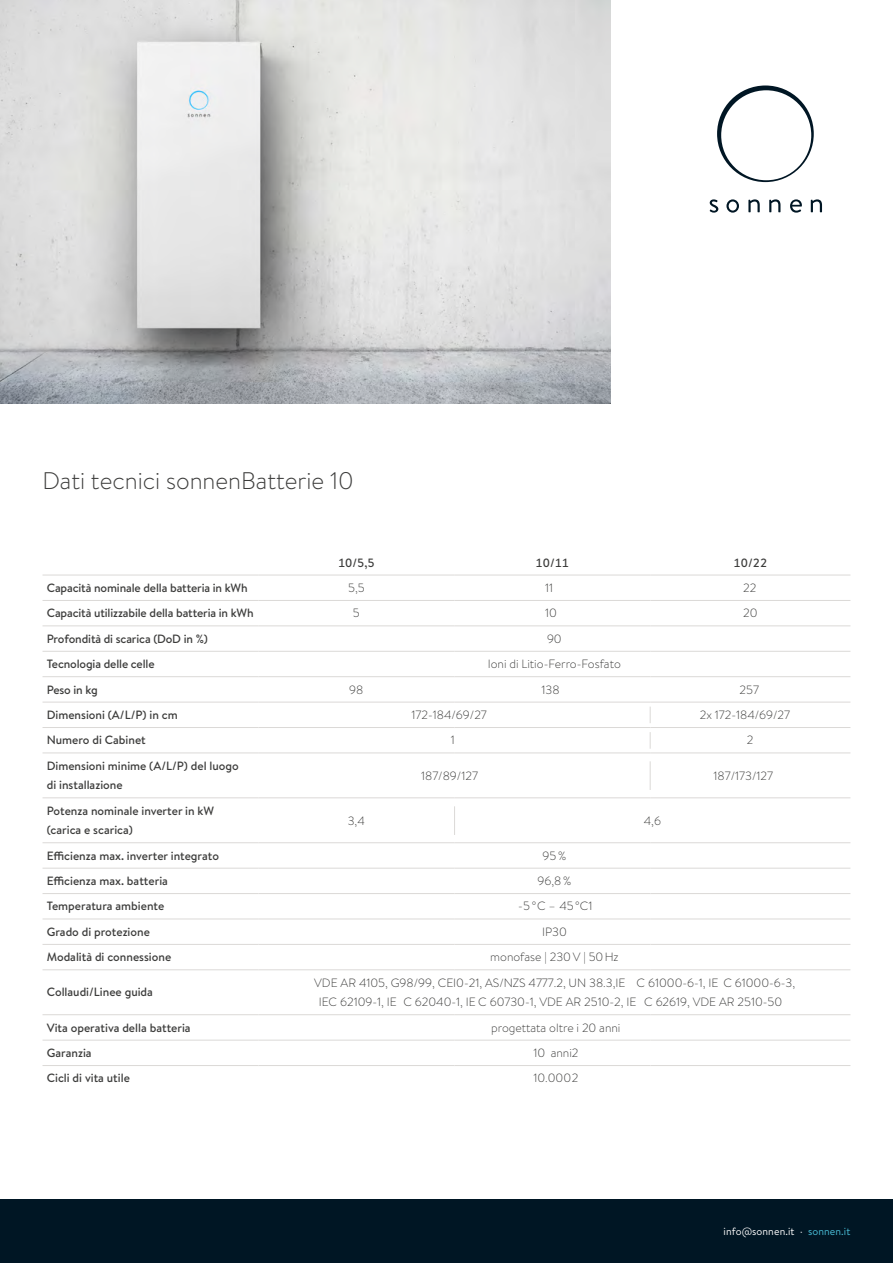
<style>
.page{position:relative;width:893px;height:1263px;background:#fff}
.page>*{position:absolute;margin:0;border:0;box-sizing:border-box;transform-origin:0 0}
.t1{font:300 24px "Brandon Text";color:#3c3c3b}
.t2{font:500 12px/19.5px "Brandon Text";color:#3c3c3b}
.t3{font:300 12px/19.5px "Brandon Text";color:#3c3c3b}
.t4{font:10.5px "Brandon Text";letter-spacing:.01em;color:#fff}
.s1{color:#49bed8}
</style>
<div class="page">
<svg style="left:710px;top:199px;width:8px;height:14px"></svg>
<svg style="left:726px;top:199px;width:13px;height:14px"></svg>
<svg style="left:748px;top:199px;width:12px;height:13px"></svg>
<svg style="left:769px;top:199px;width:11px;height:13px"></svg>
<svg style="left:790px;top:199px;width:12px;height:14px"></svg>
<svg style="left:811px;top:199px;width:11px;height:13px"></svg>
<svg style="left:717px;top:85px;width:97px;height:97px"></svg>
<img style="left:0;top:0;width:610px;height:404px">
<div style="left:0;top:1199px;width:893px;height:64px;background:#001624"></div>
<hr style="left:43px;top:575px;width:215px;height:1px;background:#dbd9d7">
<hr style="left:258px;top:575px;width:196px;height:1px;background:#dbd9d7">
<hr style="left:454px;top:575px;width:196px;height:1px;background:#dbd9d7">
<hr style="left:650px;top:575px;width:200px;height:1px;background:#dbd9d7">
<hr style="left:43px;top:600px;width:215px;height:1px;background:#dbd9d7">
<hr style="left:43px;top:625px;width:215px;height:1px;background:#dbd9d7">
<hr style="left:258px;top:625px;width:196px;height:1px;background:#dbd9d7">
<hr style="left:454px;top:625px;width:196px;height:1px;background:#dbd9d7">
<hr style="left:650px;top:625px;width:200px;height:1px;background:#dbd9d7">
<hr style="left:43px;top:651px;width:215px;height:1px;background:#dbd9d7">
<hr style="left:43px;top:676px;width:215px;height:1px;background:#dbd9d7">
<hr style="left:258px;top:676px;width:196px;height:1px;background:#dbd9d7">
<hr style="left:454px;top:676px;width:196px;height:1px;background:#dbd9d7">
<hr style="left:650px;top:676px;width:200px;height:1px;background:#dbd9d7">
<hr style="left:43px;top:868px;width:215px;height:1px;background:#dbd9d7">
<hr style="left:43px;top:893px;width:215px;height:1px;background:#dbd9d7">
<hr style="left:43px;top:918px;width:215px;height:1px;background:#dbd9d7">
<hr style="left:258px;top:918px;width:196px;height:1px;background:#dbd9d7">
<hr style="left:454px;top:918px;width:196px;height:1px;background:#dbd9d7">
<hr style="left:650px;top:918px;width:200px;height:1px;background:#dbd9d7">
<hr style="left:258px;top:944px;width:196px;height:1px;background:#dbd9d7">
<hr style="left:454px;top:944px;width:196px;height:1px;background:#dbd9d7">
<hr style="left:650px;top:944px;width:200px;height:1px;background:#dbd9d7">
<hr style="left:43px;top:1040px;width:215px;height:1px;background:#dbd9d7">
<hr style="left:258px;top:1040px;width:196px;height:1px;background:#dbd9d7">
<hr style="left:454px;top:1040px;width:196px;height:1px;background:#dbd9d7">
<hr style="left:650px;top:1040px;width:200px;height:1px;background:#dbd9d7">
<hr style="left:43px;top:1065px;width:215px;height:1px;background:#dbd9d7">
<hr style="left:258px;top:1065px;width:196px;height:1px;background:#dbd9d7">
<hr style="left:454px;top:1065px;width:196px;height:1px;background:#dbd9d7">
<hr style="left:650px;top:1065px;width:200px;height:1px;background:#dbd9d7">
<hr style="left:43px;top:752px;width:215px;height:1px;background:#dbd9d7">
<hr style="left:258px;top:752px;width:196px;height:1px;background:#dbd9d7">
<hr style="left:454px;top:752px;width:196px;height:1px;background:#dbd9d7">
<hr style="left:650px;top:752px;width:200px;height:1px;background:#dbd9d7">
<hr style="left:43px;top:797px;width:215px;height:1px;background:#dbd9d7">
<hr style="left:258px;top:797px;width:196px;height:1px;background:#dbd9d7">
<hr style="left:454px;top:797px;width:196px;height:1px;background:#dbd9d7">
<hr style="left:650px;top:797px;width:200px;height:1px;background:#dbd9d7">
<hr style="left:43px;top:842px;width:215px;height:1px;background:#dbd9d7">
<hr style="left:258px;top:842px;width:196px;height:1px;background:#dbd9d7">
<hr style="left:454px;top:842px;width:196px;height:1px;background:#dbd9d7">
<hr style="left:650px;top:842px;width:200px;height:1px;background:#dbd9d7">
<hr style="left:258px;top:600px;width:196px;height:1px;background:#dbd9d7">
<hr style="left:454px;top:600px;width:196px;height:1px;background:#dbd9d7">
<hr style="left:650px;top:600px;width:200px;height:1px;background:#dbd9d7">
<hr style="left:258px;top:651px;width:196px;height:1px;background:#dbd9d7">
<hr style="left:454px;top:651px;width:196px;height:1px;background:#dbd9d7">
<hr style="left:650px;top:651px;width:200px;height:1px;background:#dbd9d7">
<hr style="left:258px;top:868px;width:196px;height:1px;background:#dbd9d7">
<hr style="left:454px;top:868px;width:196px;height:1px;background:#dbd9d7">
<hr style="left:650px;top:868px;width:200px;height:1px;background:#dbd9d7">
<hr style="left:258px;top:702px;width:196px;height:1px;background:#dbd9d7">
<hr style="left:454px;top:702px;width:196px;height:1px;background:#dbd9d7">
<hr style="left:650px;top:702px;width:200px;height:1px;background:#dbd9d7">
<hr style="left:258px;top:727px;width:196px;height:1px;background:#dbd9d7">
<hr style="left:454px;top:727px;width:196px;height:1px;background:#dbd9d7">
<hr style="left:650px;top:727px;width:200px;height:1px;background:#dbd9d7">
<hr style="left:258px;top:893px;width:196px;height:1px;background:#dbd9d7">
<hr style="left:454px;top:893px;width:196px;height:1px;background:#dbd9d7">
<hr style="left:650px;top:893px;width:200px;height:1px;background:#dbd9d7">
<hr style="left:43px;top:702px;width:215px;height:1px;background:#dbd9d7">
<hr style="left:43px;top:727px;width:215px;height:1px;background:#dbd9d7">
<hr style="left:43px;top:1014px;width:215px;height:1px;background:#dbd9d7">
<hr style="left:258px;top:1014px;width:196px;height:1px;background:#dbd9d7">
<hr style="left:454px;top:1014px;width:196px;height:1px;background:#dbd9d7">
<hr style="left:650px;top:1014px;width:200px;height:1px;background:#dbd9d7">
<hr style="left:43px;top:944px;width:215px;height:1px;background:#dbd9d7">
<hr style="left:43px;top:969px;width:215px;height:1px;background:#dbd9d7">
<hr style="left:258px;top:969px;width:196px;height:1px;background:#dbd9d7">
<hr style="left:454px;top:969px;width:196px;height:1px;background:#dbd9d7">
<hr style="left:650px;top:969px;width:200px;height:1px;background:#dbd9d7">
<svg style="left:650px;top:732px;width:1px;height:17px"></svg>
<svg style="left:650px;top:707px;width:1px;height:16px"></svg>
<svg style="left:454px;top:806px;width:1px;height:29px"></svg>
<svg style="left:650px;top:761px;width:1px;height:29px"></svg>
<h1 class="t1" style="left:43px;top:464px;width:313px">Dati tecnici sonnenBatterie 10</h1>
<p class="t2" style="left:338px;top:552px;width:38px">10/5,5</p>
<p class="t2" style="left:536px;top:552px;width:35px">10/11</p>
<p class="t2" style="left:734px;top:552px;width:35px">10/22</p>
<p class="t2" style="left:47px;top:578px;width:202px">Capacità nominale della batteria in kWh</p>
<p class="t3" style="left:348px;top:578px;width:18px">5,5</p>
<p class="t3" style="left:545px;top:578px;width:10px">11</p>
<p class="t3" style="left:743px;top:578px;width:15px">22</p>
<p class="t2" style="left:47px;top:603px;width:208px">Capacità utilizzabile della batteria in kWh</p>
<p class="t3" style="left:353px;top:603px;width:8px">5</p>
<p class="t3" style="left:545px;top:603px;width:13px">10</p>
<p class="t3" style="left:743px;top:603px;width:16px">20</p>
<p class="t2" style="left:47px;top:629px;width:163px">Profondità di scarica (DoD in %)</p>
<p class="t3" style="left:547px;top:628px;width:16px">90</p>
<p class="t2" style="left:47px;top:654px;width:109px">Tecnologia delle celle</p>
<p class="t3" style="left:488px;top:654px;width:135px">Ioni di Litio-Ferro-Fosfato</p>
<p class="t2" style="left:47px;top:679px;width:52px">Peso in kg</p>
<p class="t3" style="left:349px;top:679px;width:16px">98</p>
<p class="t3" style="left:542px;top:679px;width:20px">138</p>
<p class="t3" style="left:740px;top:679px;width:21px">257</p>
<p class="t2" style="left:47px;top:705px;width:132px">Dimensioni (A/L/P) in cm</p>
<p class="t3" style="left:412px;top:705px;width:77px">172-184/69/27</p>
<p class="t3" style="left:700px;top:705px;width:92px">2x 172-184/69/27</p>
<p class="t2" style="left:47px;top:730px;width:100px">Numero di Cabinet</p>
<p class="t3" style="left:451px;top:730px;width:6px">1</p>
<p class="t3" style="left:747px;top:730px;width:8px">2</p>
<p class="t2" style="left:47px;top:756px;width:194px">Dimensioni minime (A/L/P) del luogo di installazione</p>
<p class="t3" style="left:421px;top:765px;width:58px">187/89/127</p>
<p class="t3" style="left:714px;top:765px;width:61px">187/173/127</p>
<p class="t2" style="left:47px;top:800px;width:169px">Potenza nominale inverter in kW (carica e scarica)</p>
<p class="t3" style="left:348px;top:810px;width:18px">3,4</p>
<p class="t3" style="left:644px;top:810px;width:19px">4,6</p>
<p class="t2" style="left:47px;top:845px;width:174px">Efficienza max. inverter integrato</p>
<p class="t3" style="left:542px;top:845px;width:26px">95%</p>
<p class="t2" style="left:47px;top:871px;width:123px">Efficienza max. batteria</p>
<p class="t3" style="left:537px;top:871px;width:35px">96,8 %</p>
<p class="t2" style="left:47px;top:896px;width:119px">Temperatura ambiente</p>
<p class="t3" style="left:518px;top:896px;width:76px">-5 °C – 45°C1</p>
<p class="t2" style="left:47px;top:922px;width:105px">Grado di protezione</p>
<p class="t3" style="left:542px;top:921px;width:26px">IP30</p>
<p class="t2" style="left:47px;top:947px;width:126px">Modalità di connessione</p>
<p class="t3" style="left:490px;top:947px;width:130px">monofase | 230 V | 50Hz</p>
<p class="t2" style="left:47px;top:982px;width:108px">Collaudi/Linee guida</p>
<p class="t3" style="left:319px;top:972px;width:478px;text-indent:-5px">VDE AR 4105, G98/99, CEI0-21, AS/NZS 4777.2, UN 38.3,IE C 61000-6-1, IE C 61000-6-3,<br>IEC 62109-1, IE C 62040-1, IE C 60730-1, VDE AR 2510-2, IE C 62619, VDE AR 2510-50</p>
<p class="t2" style="left:47px;top:1017px;width:145px">Vita operativa della batteria</p>
<p class="t3" style="left:491px;top:1017px;width:131px">progettata oltre i 20 anni</p>
<p class="t2" style="left:47px;top:1043px;width:46px">Garanzia</p>
<p class="t3" style="left:533px;top:1043px;width:47px">10 anni2</p>
<p class="t2" style="left:47px;top:1068px;width:85px">Cicli di vita utile</p>
<p class="t3" style="left:533px;top:1068px;width:47px">10.0002</p>
<p class="t4" style="left:724px;top:1224px;width:128px">info@sonnen.it · <span class="s1">sonnen.it</span></p>
</div>
